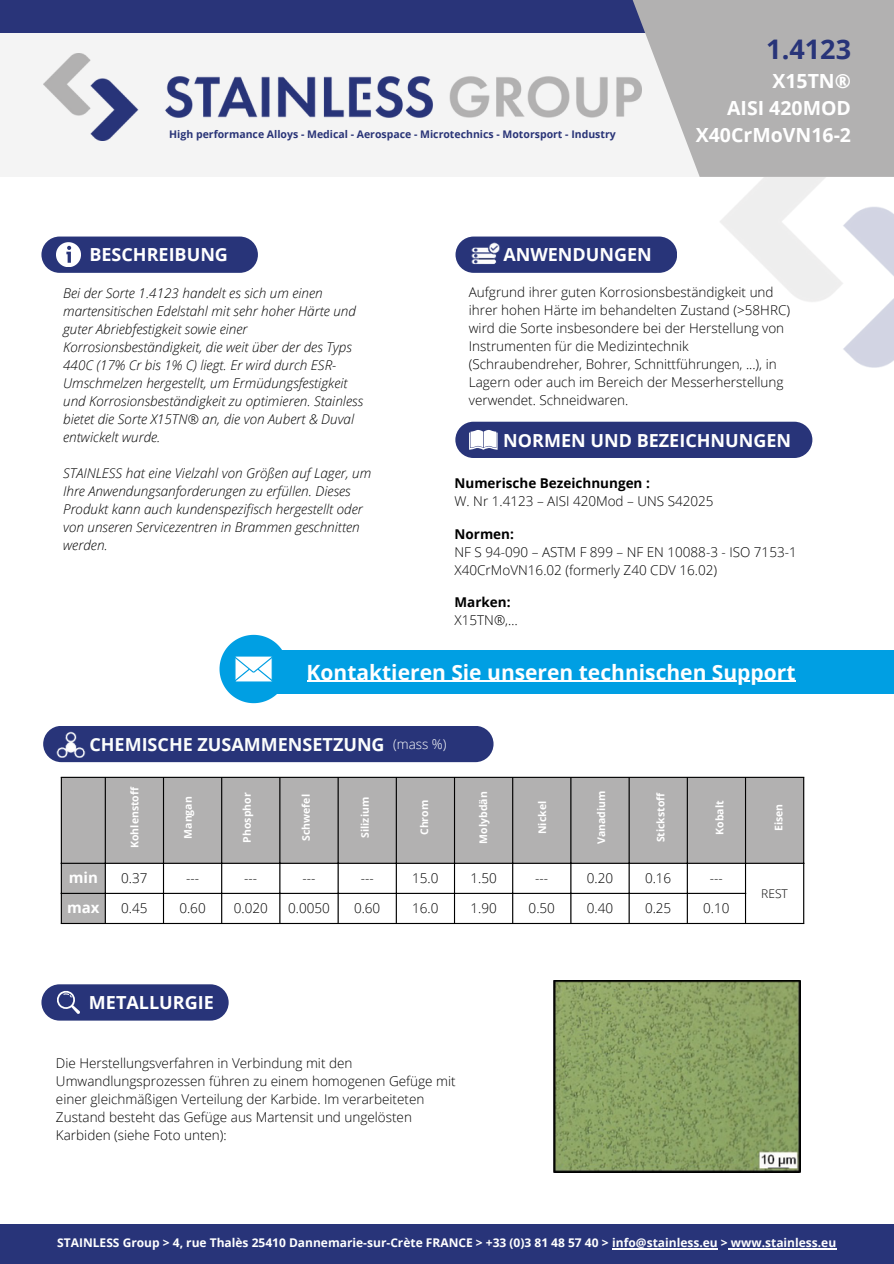
<style>
.page{position:relative;width:894px;height:1264px;background:#fff}
.page>*{position:absolute;margin:0;border:0;box-sizing:border-box;transform-origin:0 0}
.t1{font:700 27px "Open Sans";color:#283479}
.t2{font:700 21px "Open Sans";color:#fff}
.t3{font:700 19.5px/27px "Open Sans";color:#fff;text-align:right}
.t4{font:700 18px "Open Sans";color:#fff}
.t5{font:700 18px "Open Sans";color:#fbfdfc}
.t6{font:700 15px "Open Sans";color:#fff}
.t7{font:300 13.5px/18px "Open Sans";color:#000}
.t8{font:italic 300 13.5px/18px "Open Sans";color:#000}
.t9{font:300 13.5px "Open Sans";color:#fbfdfc}
.t10{font:700 12px "Open Sans";color:#fff}
.t11{font:300 12px "Open Sans";color:#000}
.t12{font:700 10.5px "Open Sans";color:#fff}
.t13{font:700 10.5px "Open Sans";color:#293477}
.s1{font-weight:700}
</style>
<div class="page">
<img style="left:720px;top:177px;width:173px;height:190px">
<div style="left:0;top:1223px;width:893px;height:40px;background:#283479"></div>
<svg style="left:62px;top:778px;width:740px;height:144px;fill:#b2b1b1"></svg>
<hr style="left:61px;top:778px;width:1px;height:144px;background:#000">
<hr style="left:105px;top:778px;width:1px;height:144px;background:#000">
<hr style="left:163px;top:778px;width:1px;height:144px;background:#000">
<hr style="left:221px;top:778px;width:1px;height:144px;background:#000">
<hr style="left:279px;top:778px;width:1px;height:144px;background:#000">
<hr style="left:337px;top:778px;width:1px;height:144px;background:#000">
<hr style="left:395px;top:778px;width:2px;height:144px;background:#000">
<hr style="left:454px;top:778px;width:1px;height:144px;background:#000">
<hr style="left:512px;top:778px;width:1px;height:144px;background:#000">
<hr style="left:570px;top:778px;width:1px;height:144px;background:#000">
<hr style="left:628px;top:778px;width:1px;height:144px;background:#000">
<hr style="left:686px;top:778px;width:1px;height:144px;background:#000">
<hr style="left:744px;top:778px;width:1px;height:144px;background:#000">
<hr style="left:802px;top:778px;width:2px;height:144px;background:#000">
<hr style="left:61px;top:776px;width:743px;height:2px;background:#000">
<hr style="left:61px;top:862px;width:743px;height:1px;background:#000">
<hr style="left:61px;top:892px;width:684px;height:2px;background:#000">
<hr style="left:61px;top:922px;width:743px;height:2px;background:#000">
<div style="left:0;top:0;width:893px;height:33px;background:#293479"></div>
<div style="left:0;top:33px;width:893px;height:144px;background:#f4f4f4"></div>
<svg style="left:632px;top:0;width:261px;height:177px;background:#b8b7b8"></svg>
<img style="left:43px;top:53px;width:598px;height:87px">
<img style="left:553px;top:980px;width:247px;height:192px">
<div style="left:455px;top:236px;width:222px;height:37px;background:#283479;border-radius:18px"></div>
<img style="left:471px;top:242px;width:29px;height:23px">
<div style="left:455px;top:422px;width:357px;height:36px;background:#283479;border-radius:18px"></div>
<svg style="left:469px;top:430px;width:28px;height:20px"></svg>
<div style="left:41px;top:984px;width:187px;height:36px;background:#283479;border-radius:18px"></div>
<svg style="left:57px;top:990px;width:23px;height:23px"></svg>
<div style="left:43px;top:725px;width:450px;height:37px;background:#283479;border-radius:18px"></div>
<img style="left:56px;top:731px;width:29px;height:26px">
<div style="left:41px;top:236px;width:217px;height:37px;background:#283479;border-radius:18px"></div>
<svg style="left:56px;top:242px;width:25px;height:25px"></svg>
<div style="left:269px;top:650px;width:624px;height:44px;background:#009fe3"></div>
<hr style="left:306px;top:681px;width:489px;height:1px;background:#fff">
<svg style="left:219px;top:634px;width:63px;height:69px"></svg>
<hr style="left:612px;top:1248px;width:105px;height:1px;background:#fff">
<hr style="left:727px;top:1248px;width:109px;height:1px;background:#fff">
<p class="t1" style="left:766px;top:30px;width:86px">1.4123</p>
<p class="t3" style="left:727px;top:67px;width:125px">X15TN®<br>AISI 420MOD</p>
<p class="t13" style="left:169px;top:127px;width:448px">High performance Alloys - Medical - Aerospace - Microtechnics - Motorsport - Industry</p>
<p class="t3" style="left:695px;top:121px;width:157px">X40CrMoVN16-2</p>
<p class="t4" style="left:89px;top:242px;width:140px">BESCHREIBUNG</p>
<h1 class="t8" style="left:63px;top:283px;width:301px">Bei der Sorte 1.4123 handelt es sich um einen martensitischen Edelstahl mit sehr hoher Härte und guter Abriebfestigkeit sowie einer Korrosionsbeständigkeit, die weit über der des Typs 440C (17% Cr bis 1% C) liegt. Er wird durch ESR-Umschmelzen hergestellt, um Ermüdungsfestigkeit und Korrosionsbeständigkeit zu optimieren. Stainless bietet die Sorte X15TN® an, die von Aubert &amp; Duval entwickelt wurde.</h1>
<p class="t8" style="left:63px;top:463px;width:309px">STAINLESS hat eine Vielzahl von Größen auf Lager, um Ihre Anwendungsanforderungen zu erfüllen. Dieses Produkt kann auch kundenspezifisch hergestellt oder von unseren Servicezentren in Brammen geschnitten werden.</p>
<p class="t4" style="left:503px;top:242px;width:150px">ANWENDUNGEN</p>
<p class="t7" style="left:468px;top:283px;width:322px">Aufgrund ihrer guten Korrosionsbeständigkeit und ihrer hohen Härte im behandelten Zustand (&gt;58HRC) wird die Sorte insbesondere bei der Herstellung von Instrumenten für die Medizintechnik (Schraubendreher, Bohrer, Schnittführungen, ...), in Lagern oder auch im Bereich der Messerherstellung verwendet. Schneidwaren.</p>
<p class="t4" style="left:503px;top:427px;width:289px">NORMEN UND BEZEICHNUNGEN</p>
<p class="t7" style="left:454px;top:474px;width:260px"><span class="s1">Numerische Bezeichnungen :<br></span>W. Nr 1.4123 – AISI 420Mod – UNS S42025</p>
<p class="t7" style="left:454px;top:524px;width:343px"><span class="s1">Normen:<br></span>NF S 94-090 – ASTM F 899 – NF EN 10088-3 - ISO 7153-1<br>X40CrMoVN16.02 (formerly Z40 CDV 16.02)</p>
<h2 class="t7" style="left:454px;top:593px;width:65px"><span class="s1">Marken:<br></span>X15TN®,…</h2>
<p class="t2" style="left:306px;top:657px;width:490px">Kontaktieren Sie unseren technischen Support</p>
<p class="t5" style="left:89px;top:731px;width:297px">CHEMISCHE ZUSAMMENSETZUNG</p>
<p class="t9" style="left:393px;top:734px;width:55px">(mass %)</p>
<p class="t12" style="left:127px;top:848px;width:63px;rotate:-90deg">Kohlenstoff</p>
<p class="t12" style="left:180px;top:838px;width:44px;rotate:-90deg">Mangan</p>
<p class="t12" style="left:298px;top:840px;width:48px;rotate:-90deg">Schwefel</p>
<p class="t12" style="left:357px;top:838px;width:42px;rotate:-90deg">Silizium</p>
<p class="t12" style="left:712px;top:834px;width:36px;rotate:-90deg">Kobalt</p>
<p class="t12" style="left:771px;top:831px;width:29px;rotate:-90deg">Eisen</p>
<p class="t12" style="left:416px;top:835px;width:37px;rotate:-90deg">Chrom</p>
<p class="t12" style="left:476px;top:843px;width:54px;rotate:-90deg">Molybdän</p>
<p class="t12" style="left:535px;top:834px;width:35px;rotate:-90deg">Nickel</p>
<p class="t12" style="left:594px;top:844px;width:55px;rotate:-90deg">Vanadium</p>
<p class="t12" style="left:653px;top:842px;width:52px;rotate:-90deg">Stickstoff</p>
<p class="t12" style="left:239px;top:842px;width:52px;rotate:-90deg">Phosphor</p>
<p class="t6" style="left:69px;top:867px;width:31px">min</p>
<h2 class="t7" style="left:121px;top:868px;width:28px">0.37</h2>
<h2 class="t7" style="left:412px;top:868px;width:28px">15.0</h2>
<h3 class="t7" style="left:470px;top:868px;width:28px">1.50</h3>
<h3 class="t7" style="left:586px;top:868px;width:28px">0.20</h3>
<p class="t7" style="left:645px;top:868px;width:28px">0.16</p>
<h2 class="t6" style="left:67px;top:897px;width:34px">max</h2>
<h3 class="t7" style="left:121px;top:898px;width:28px">0.45</h3>
<p class="t7" style="left:179px;top:898px;width:28px">0.60</p>
<p class="t7" style="left:234px;top:898px;width:35px">0.020</p>
<p class="t7" style="left:288px;top:898px;width:43px">0.0050</p>
<p class="t7" style="left:354px;top:898px;width:28px">0.60</p>
<p class="t7" style="left:412px;top:898px;width:28px">16.0</p>
<p class="t7" style="left:470px;top:898px;width:28px">1.90</p>
<p class="t7" style="left:528px;top:898px;width:28px">0.50</p>
<p class="t7" style="left:586px;top:898px;width:28px">0.40</p>
<p class="t7" style="left:645px;top:898px;width:28px">0.25</p>
<p class="t7" style="left:703px;top:898px;width:28px">0.10</p>
<p class="t4" style="left:89px;top:990px;width:126px">METALLURGIE</p>
<p class="t7" style="left:56px;top:1054px;width:401px">Die Herstellungsverfahren in Verbindung mit den Umwandlungsprozessen führen zu einem homogenen Gefüge mit einer gleichmäßigen Verteilung der Karbide. Im verarbeiteten Zustand besteht das Gefüge aus Martensit und ungelösten Karbiden (siehe Foto unten):</p>
<p class="t11" style="left:761px;top:884px;width:28px">REST</p>
<p class="t10" style="left:57px;top:1234px;width:780px">STAINLESS Group &gt; 4, rue Thalès 25410 Dannemarie-sur-Crète FRANCE &gt; +33 (0)3 81 48 57 40 &gt; info@stainless.eu &gt; www.stainless.eu</p>
</div>
